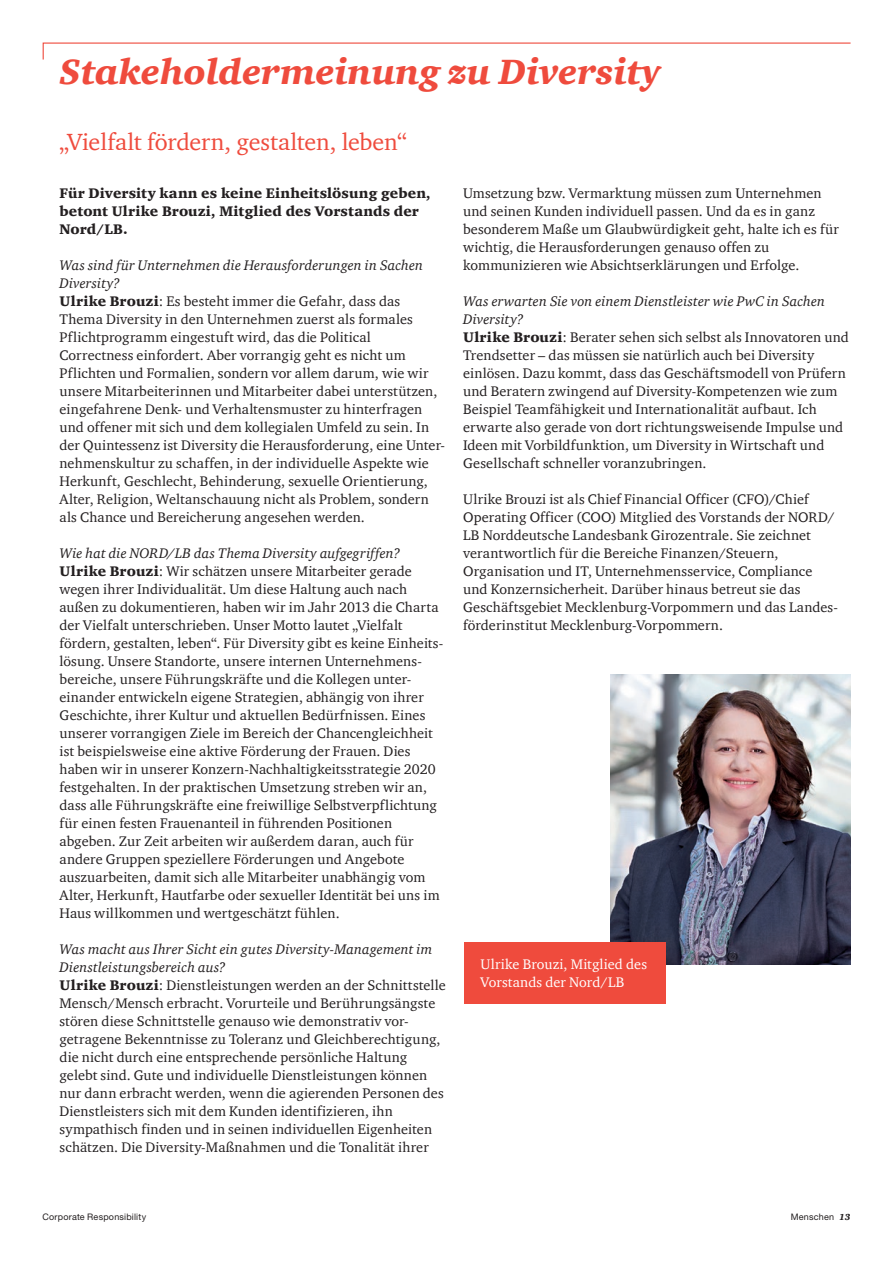
<style>
.page{position:relative;width:893px;height:1263px;background:#fff}
.page>*{position:absolute;margin:0;border:0;box-sizing:border-box;transform-origin:0 0}
.t1{font:italic 900 36px "ITC Charter Com";color:#ef4b3d}
.t2{font:24px "ITC Charter Com";color:#ef4b3d}
.t3{font:14.25px/18px "ITC Charter Com";letter-spacing:.01em;color:#231f20}
.t4{font:900 14.25px/18px "ITC Charter Com";letter-spacing:.01em;color:#231f20}
.t5{font:14.25px/18px "ITC Charter Com";letter-spacing:.01em;color:#fff}
.t6{font:9px "Helvetica Neue CE";letter-spacing:.025em;color:#231f20}
.s1{font-style:italic}
.s2{font-weight:900}
.s3{font-family:"ITC Charter Com";font-weight:900;font-style:italic}
</style>
<div class="page">
<svg style="left:42px;top:42px;width:809px;height:18px"></svg>
<img style="left:610px;top:674px;width:240px;height:290px">
<div style="left:463px;top:942px;width:202px;height:61px;background:#ef4b3d"></div>
<h1 class="t1" style="left:60px;top:49px;width:603px">Stakeholdermeinung zu Diversity</h1>
<h2 class="t2" style="left:60px;top:127px;width:349px">„Vielfalt fördern, gestalten, leben“</h2>
<p class="t4" style="left:60px;top:184px;width:373px">Für Diversity kann es keine Einheitslösung geben, betont Ulrike Brouzi, Mitglied des Vorstands der<br>Nord/LB.</p>
<p class="t3" style="left:60px;top:256px;width:386px"><span class="s1">Was sind für Unternehmen die Herausforderungen in Sachen Diversity?<br></span><span class="s2">Ulrike Brouzi</span>: Es besteht immer die Gefahr, dass das Thema Diversity in den Unternehmen zuerst als formales Pflichtprogramm eingestuft wird, das die Political Correctness einfordert. Aber vorrangig geht es nicht um Pflichten und Formalien, sondern vor allem darum, wie wir unsere Mitarbeiterinnen und Mitarbeiter dabei unterstützen, eingefahrene Denk- und Verhaltensmuster zu hinterfragen und offener mit sich und dem kollegialen Umfeld zu sein. In der Quintessenz ist Diversity die Herausforderung, eine Unter&shy;nehmenskultur zu schaffen, in der individuelle Aspekte wie Herkunft, Geschlecht, Behinderung, sexuelle Orientierung, Alter, Religion, Weltanschauung nicht als Problem, sondern als Chance und Bereicherung angesehen werden.</p>
<p class="t3" style="left:60px;top:544px;width:384px"><span class="s1">Wie hat die NORD/LB das Thema Diversity aufgegriffen?<br></span><span class="s2">Ulrike Brouzi</span>: Wir schätzen unsere Mitarbeiter gerade wegen ihrer Individualität. Um diese Haltung auch nach außen zu dokumentieren, haben wir im Jahr 2013 die Charta der Vielfalt unterschrieben. Unser Motto lautet „Vielfalt fördern, gestalten, leben“. Für Diversity gibt es keine Einheits&shy;lösung. Unsere Standorte, unsere internen Unternehmens&shy;bereiche, unsere Führungskräfte und die Kollegen unter&shy;einander entwickeln eigene Strategien, abhängig von ihrer Geschichte, ihrer Kultur und aktuellen Bedürfnissen. Eines unserer vorrangigen Ziele im Bereich der Chancengleichheit ist beispielsweise eine aktive Förderung der Frauen. Dies haben wir in unserer Konzern-Nachhaltigkeitsstrategie 2020 festgehalten. In der praktischen Umsetzung streben wir an, dass alle Führungskräfte eine freiwillige Selbstverpflichtung für einen festen Frauenanteil in führenden Positionen abgeben. Zur Zeit arbeiten wir außerdem daran, auch für andere Gruppen speziellere Förderungen und Angebote auszuarbeiten, damit sich alle Mitarbeiter unabhängig vom Alter, Herkunft, Hautfarbe oder sexueller Identität bei uns im Haus willkommen und wertgeschätzt fühlen.</p>
<p class="t3" style="left:60px;top:940px;width:388px"><span class="s1">Was macht aus Ihrer Sicht ein gutes Diversity-Management im Dienstleistungsbereich aus?<br></span><span class="s2">Ulrike Brouzi</span>: Dienstleistungen werden an der Schnittstelle Mensch/Mensch erbracht. Vorurteile und Berührungsängste stören diese Schnittstelle genauso wie demonstrativ vor&shy;getragene Bekenntnisse zu Toleranz und Gleichberechtigung, die nicht durch eine entsprechende persönliche Haltung gelebt sind. Gute und individuelle Dienstleistungen können nur dann erbracht werden, wenn die agierenden Personen des Dienstleisters sich mit dem Kunden identifizieren, ihn sympathisch finden und in seinen individuellen Eigenheiten schätzen. Die Diversity-Maßnahmen und die Tonalität ihrer</p>
<p class="t3" style="left:463px;top:184px;width:377px">Umsetzung bzw. Vermarktung müssen zum Unternehmen und seinen Kunden individuell passen. Und da es in ganz besonderem Maße um Glaubwürdigkeit geht, halte ich es für wichtig, die Herausforderungen genauso offen zu kommunizieren wie Absichtserklärungen und Erfolge.</p>
<p class="t3" style="left:463px;top:292px;width:387px"><span class="s1">Was erwarten Sie von einem Dienstleister wie PwC in Sachen Diversity?<br></span><span class="s2">Ulrike Brouzi</span>: Berater sehen sich selbst als Innovatoren und Trendsetter – das müssen sie natürlich auch bei Diversity einlösen. Dazu kommt, dass das Geschäftsmodell von Prüfern und Beratern zwingend auf Diversity-Kompetenzen wie zum Beispiel Teamfähigkeit und Internationalität aufbaut. Ich erwarte also gerade von dort richtungsweisende Impulse und Ideen mit Vorbildfunktion, um Diversity in Wirtschaft und Gesellschaft schneller voranzubringen.</p>
<p class="t3" style="left:463px;top:490px;width:376px">Ulrike Brouzi ist als Chief Financial Officer (CFO)/Chief Operating Officer (COO) Mitglied des Vorstands der NORD/ LB Norddeutsche Landesbank Girozentrale. Sie zeichnet verantwortlich für die Bereiche Finanzen/Steuern, Organisation und IT, Unternehmensservice, Compliance und Konzernsicherheit. Darüber hinaus betreut sie das Geschäftsgebiet Mecklenburg-Vorpommern und das Landes&shy;förderinstitut Mecklenburg-Vorpommern.</p>
<p class="t5" style="left:480px;top:954px;width:168px">Ulrike Brouzi, Mitglied des<br>Vorstands der Nord/LB</p>
<p class="t6" style="left:43px;top:1212px;width:105px">Corporate Responsibility</p>
<p class="t6" style="left:791px;top:1212px;width:61px">Menschen <span class="s3">13</span></p>
</div>
